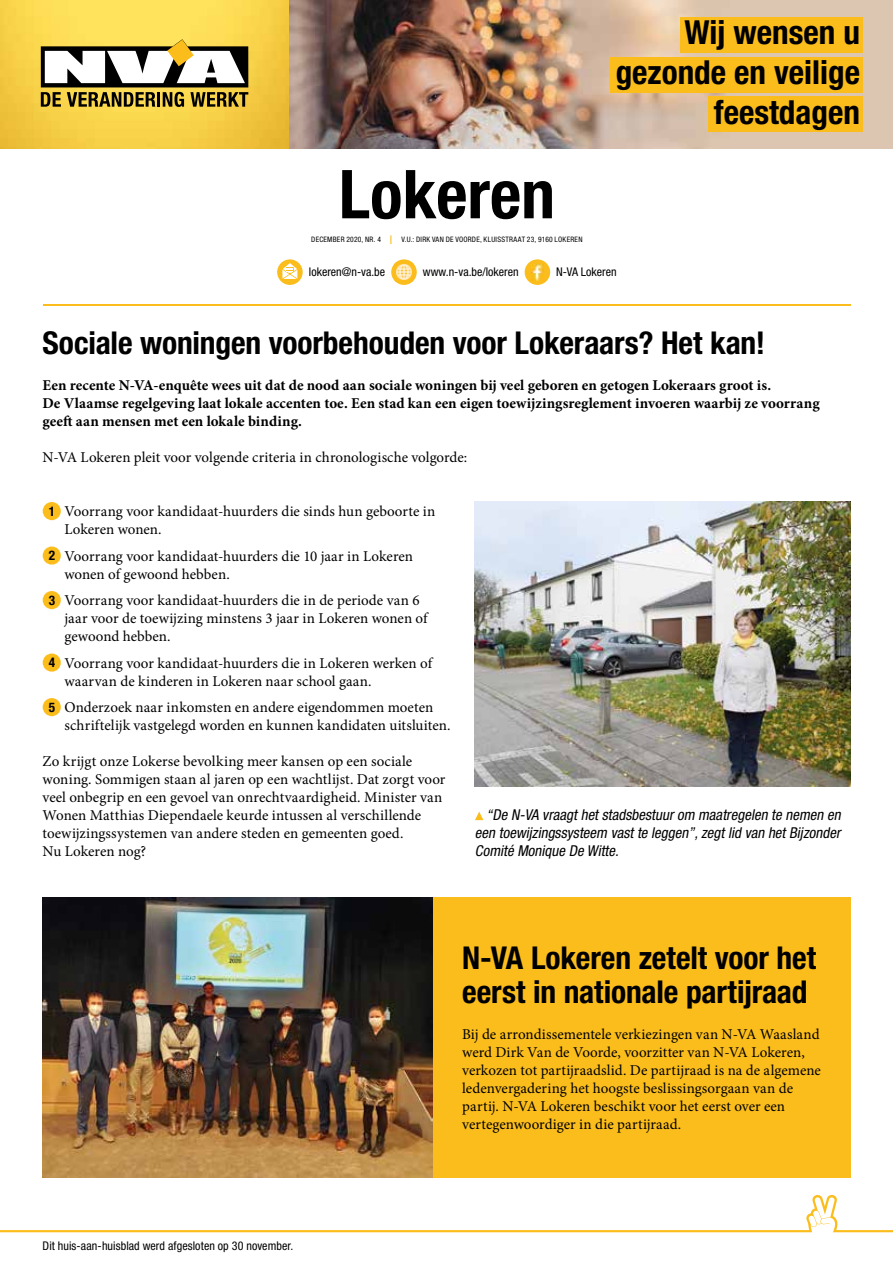
<style>
.page{position:relative;width:893px;height:1263px;background:#fff}
.page>*{position:absolute;margin:0;border:0;box-sizing:border-box;transform-origin:0 0}
.t1{font:700 condensed 67.5px "Helvetica Neue LT Std";color:#000}
.t2{font:700 condensed 33.15px/39.8px "Helvetica Neue LT Std";color:#000;text-align:right}
.t3{font:700 condensed 31.5px/34.5px "Helvetica Neue LT Std";letter-spacing:-.005em;color:#000}
.t4{font:15px/18px "Minion Pro";color:#000}
.t5{font:700 15px/18px "Minion Pro";color:#000}
.t6{font:italic condensed 15px/18px "Helvetica Neue LT Std";color:#000;text-align:justify}
.t7{font:condensed 12px "Helvetica Neue LT Std";letter-spacing:.005em;color:#000}
.t8{font:condensed 7.5px "Helvetica Neue LT Std";letter-spacing:.035em;color:#000}
.s1{font-size:12px;color:#fbbd1b}
.s2{font-family:"Helvetica Neue LT Std";font-weight:700;font-stretch:condensed;font-size:13.2px}
</style>
<div class="page">
<img style="left:0;top:0;width:289px;height:149px">
<svg style="left:41px;top:39px;width:207px;height:68px"></svg>
<svg style="left:391px;top:259px;width:26px;height:26px"></svg>
<img style="left:395px;top:263px;width:18px;height:19px">
<svg style="left:277px;top:259px;width:26px;height:26px"></svg>
<svg style="left:282px;top:263px;width:15px;height:16px"></svg>
<div style="left:525px;top:259px;width:25px;height:26px;background:#fbbd1b;border-radius:50%"></div>
<img style="left:532px;top:264px;width:11px;height:16px">
<hr style="left:43px;top:305px;width:807px;height:1px;background:#fbbd1b">
<div style="left:43px;top:897px;width:807px;height:281px;background:#fbbd1b"></div>
<svg style="left:43px;top:502px;width:18px;height:18px"></svg>
<svg style="left:43px;top:546px;width:18px;height:19px"></svg>
<svg style="left:43px;top:591px;width:18px;height:18px"></svg>
<svg style="left:43px;top:653px;width:18px;height:19px"></svg>
<svg style="left:43px;top:698px;width:18px;height:18px"></svg>
<svg style="left:475px;top:812px;width:8px;height:8px"></svg>
<img style="left:289px;top:0;width:604px;height:149px">
<div style="left:681px;top:17px;width:182px;height:35px;background:#fbbd1b"></div>
<div style="left:611px;top:57px;width:252px;height:36px;background:#fbbd1b"></div>
<div style="left:709px;top:96px;width:154px;height:36px;background:#fbbd1b"></div>
<img style="left:475px;top:502px;width:375px;height:285px">
<img style="left:43px;top:898px;width:389px;height:280px">
<svg style="left:0;top:1195px;width:893px;height:37px"></svg>
<h1 class="t1" style="left:339px;top:153px;width:218px">Lokeren</h1>
<p class="t8" style="left:311px;top:235px;width:273px">DECEMBER 2020, NR. 4 <span class="s1">I</span> V.U.: DIRK VAN DE VOORDE, KLUISSTRAAT 23, 9160 LOKEREN</p>
<h2 class="t2" style="left:616px;top:12px;width:246px">Wij wensen u gezonde en veilige feestdagen</h2>
<p class="t7" style="left:309px;top:265px;width:78px">lokeren@n-va.be</p>
<p class="t7" style="left:423px;top:265px;width:97px">www.n-va.be/lokeren</p>
<p class="t7" style="left:556px;top:265px;width:62px">N-VA Lokeren</p>
<h3 class="t3" style="left:43px;top:325px;width:724px">Sociale woningen voorbehouden voor Lokeraars? Het kan!</h3>
<p class="t5" style="left:43px;top:376px;width:779px">Een recente N-VA-enquête wees uit dat de nood aan sociale woningen bij veel geboren en getogen Lokeraars groot is.<br>De Vlaamse regelgeving laat lokale accenten toe. Een stad kan een eigen toewijzingsreglement invoeren waarbij ze voorrang geeft aan mensen met een lokale binding.</p>
<p class="t4" style="left:43px;top:448px;width:426px">N-VA Lokeren pleit voor volgende criteria in chronologische volgorde:</p>
<p class="t4" style="left:64px;top:502px;width:372px;text-indent:-16px"><span class="s2">1</span> Voorrang voor kandidaat-huurders die sinds hun geboorte in<br>Lokeren wonen.</p>
<p class="t4" style="left:64px;top:547px;width:350px;text-indent:-16px"><span class="s2">2</span> Voorrang voor kandidaat-huurders die 10 jaar in Lokeren wonen of gewoond hebben.</p>
<p class="t4" style="left:64px;top:591px;width:365px;text-indent:-16px"><span class="s2">3</span> Voorrang voor kandidaat-huurders die in de periode van 6 jaar voor de toewijzing minstens 3 jaar in Lokeren wonen of gewoond hebben.</p>
<p class="t4" style="left:64px;top:654px;width:369px;text-indent:-16px"><span class="s2">4</span> Voorrang voor kandidaat-huurders die in Lokeren werken of waarvan de kinderen in Lokeren naar school gaan.</p>
<p class="t4" style="left:64px;top:698px;width:388px;text-indent:-16px"><span class="s2">5</span> Onderzoek naar inkomsten en andere eigendommen moeten schriftelijk vastgelegd worden en kunnen kandidaten uitsluiten.</p>
<p class="t4" style="left:43px;top:752px;width:404px">Zo krijgt onze Lokerse bevolking meer kansen op een sociale woning. Sommigen staan al jaren op een wachtlijst. Dat zorgt voor veel onbegrip en een gevoel van onrechtvaardigheid. Minister van Wonen Matthias Diependaele keurde intussen al verschillende toewijzingssystemen van andere steden en gemeenten goed.<br>Nu Lokeren nog?</p>
<p class="t6" style="left:475px;top:806px;width:370px;text-indent:12px">“De N-VA vraagthetstadsbestuurom maatregelen te nemen en een toewijzingssysteem vastte leggen”,zegtlid van hetBijzonder Comité Monique De Witte.</p>
<p class="t7" style="left:43px;top:1239px;width:252px">Dit huis-aan-huisblad werd afgesloten op 30 november.</p>
<h3 class="t3" style="left:462px;top:940px;width:355px">N-VA Lokeren zetelt voor het eerst in nationale partijraad</h3>
<p class="t4" style="left:462px;top:1025px;width:360px">Bij de arrondissementele verkiezingen van N-VA Waasland werd Dirk Van de Voorde, voorzitter van N-VA Lokeren, verkozen tot partijraadslid. De partijraad is na de algemene ledenvergadering het hoogste beslissingsorgaan van de partij. N-VA Lokeren beschikt voor het eerst over een vertegenwoordiger in die partijraad.</p>
</div>
